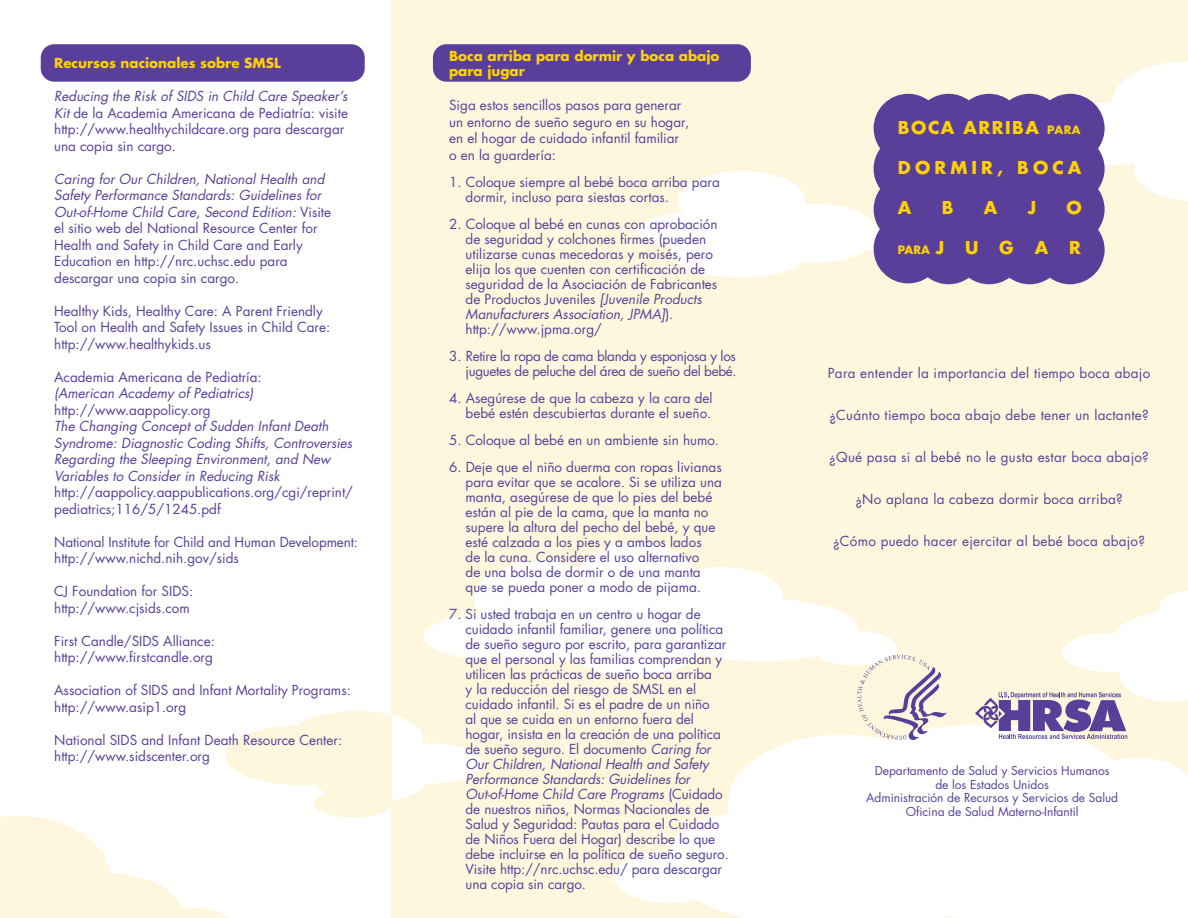
<style>
.page{position:relative;width:1188px;height:918px;background:#fff}
.page>*{position:absolute;margin:0;border:0;box-sizing:border-box;transform-origin:0 0}
.t1{font:700 17.25px "Futura";letter-spacing:.09em;color:#fed105}
.t2{font:700 17.25px "Futura";letter-spacing:.165em;color:#fed105}
.t3{font:700 17.25px "Futura";letter-spacing:.24em;color:#fed105}
.t4{font:13.5px/15px "Futura";color:#593f99}
.t5{font:italic 13.5px/16.5px "Futura";color:#593f99}
.t6{font:13.5px "Futura";letter-spacing:.02em;color:#593f99}
.t7{font:13.5px/15px "Futura";letter-spacing:-.025em;color:#593f99;text-align:right}
.t8{font:700 13.5px/15px "Futura";color:#fed105}
.t9{font:12px/13.5px "Futura";color:#593f99;text-align:center}
.s1{font-style:italic}
.s2{font-style:normal}
.s3{font-size:11.25px}
</style>
<div class="page">
<div style="left:392px;top:0;width:398px;height:918px;background:#fef7dd"></div>
<div style="left:790px;top:0;width:398px;height:918px;background:#fef7dd"></div>
<div style="left:852px;top:724px;width:269px;height:110px;background:#fff;border-radius:50%"></div>
<div style="left:728px;top:734px;width:230px;height:140px;background:#fff;border-radius:50%"></div>
<div style="left:474px;top:561px;width:134px;height:75px;background:#fff;border-radius:50%"></div>
<div style="left:555px;top:590px;width:156px;height:86px;background:#fff;border-radius:50%"></div>
<div style="left:666px;top:598px;width:192px;height:64px;background:#fff;border-radius:50%"></div>
<div style="left:1052px;top:102px;width:124px;height:63px;background:#fff;border-radius:50%"></div>
<svg style="left:1112px;top:62px;width:76px;height:139px"></svg>
<div style="left:678px;top:171px;width:128px;height:60px;background:#fff;border-radius:50%"></div>
<div style="left:758px;top:204px;width:120px;height:58px;background:#fff;border-radius:50%"></div>
<div style="left:671px;top:228px;width:138px;height:50px;background:#fff;border-radius:50%"></div>
<div style="left:636px;top:212px;width:123px;height:37px;background:#fff;border-radius:50%"></div>
<div style="left:854px;top:230px;width:48px;height:22px;background:#fff;border-radius:50%"></div>
<div style="left:812px;top:630px;width:85px;height:36px;background:#fff;border-radius:50%"></div>
<div style="left:578px;top:543px;width:117px;height:66px;background:#fff;border-radius:50%"></div>
<div style="left:659px;top:567px;width:124px;height:60px;background:#fff;border-radius:50%"></div>
<div style="left:423px;top:610px;width:195px;height:53px;background:#fff;border-radius:50%"></div>
<div style="left:614px;top:851px;width:112px;height:52px;background:#fff;border-radius:50%"></div>
<div style="left:225px;top:725px;width:152px;height:60px;background:#fef7dd;border-radius:50%"></div>
<div style="left:314px;top:789px;width:78px;height:29px;background:#fef7dd;border-radius:50%"></div>
<div style="left:290px;top:711px;width:133px;height:53px;background:#fef7dd;border-radius:50%"></div>
<div style="left:314px;top:753px;width:114px;height:49px;background:#fef7dd;border-radius:50%"></div>
<div style="left:874px;top:94px;width:231px;height:190px;background:#593f99"></div>
<div style="left:41px;top:44px;width:324px;height:38px;background:#593f99;border-radius:13px"></div>
<div style="left:433px;top:44px;width:318px;height:38px;background:#593f99;border-radius:14px"></div>
<svg style="left:0;top:816px;width:228px;height:102px"></svg>
<div style="left:676px;top:758px;width:512px;height:160px;background:#fff"></div>
<svg style="left:392px;top:715px;width:90px;height:86px"></svg>
<svg style="left:857px;top:655px;width:91px;height:85px"></svg>
<svg style="left:975px;top:591px;width:213px;height:148px"></svg>
<p class="t8" style="left:54px;top:55px;width:228px">Recursos nacionales sobre SMSL</p>
<p class="t4" style="left:54px;top:88px;width:295px;line-height:16.5px"><span class="s1">Reducing the Risk of SIDS in Child Care Speaker’s Kit</span> de la Academia Americana de Pediatría: visite http://www.healthychildcare.org para descargar una copia sin cargo.</p>
<p class="t4" style="left:54px;top:170px;width:278px;line-height:16.5px"><span class="s1">Caring for Our Children, National Health and Safety Performance Standards: Guidelines for Out-of-Home Child Care, Second Edition:</span> Visite el sitio web del National Resource Center for Health and Safety in Child Care and Early Education en http://nrc.uchsc.edu para descargar una copia sin cargo.</p>
<p class="t4" style="left:54px;top:302px;width:278px;line-height:16.5px">Healthy Kids, Healthy Care: A Parent Friendly<br>Tool on Health and Safety Issues in Child Care: http://www.healthykids.us</p>
<p class="t5" style="left:54px;top:368px;width:300px"><span class="s2">Academia Americana de Pediatría:<br></span>(American Academy of Pediatrics) <span class="s2">http://www.aappolicy.org<br></span>The Changing Concept of Sudden Infant Death Syndrome: Diagnostic Coding Shifts, Controversies Regarding the Sleeping Environment, and New Variables to Consider in Reducing Risk <span class="s2">http://aappolicy.aappublications.org/cgi/reprint/ pediatrics;116/5/1245.pdf</span></p>
<p class="t4" style="left:54px;top:533px;width:305px;line-height:16.5px">National Institute for Child and Human Development: http://www.nichd.nih.gov/sids</p>
<p class="t4" style="left:54px;top:583px;width:140px;line-height:16.5px">CJ Foundation for SIDS: http://www.cjsids.com</p>
<p class="t4" style="left:54px;top:632px;width:162px;line-height:16.5px">First Candle/SIDS Alliance: http://www.firstcandle.org</p>
<p class="t4" style="left:54px;top:682px;width:298px;line-height:16.5px">Association of SIDS and Infant Mortality Programs: http://www.asip1.org</p>
<p class="t4" style="left:54px;top:731px;width:289px;line-height:16.5px">National SIDS and Infant Death Resource Center: http://www.sidscenter.org</p>
<p class="t8" style="left:449px;top:48px;width:272px">Boca arriba para dormir y boca abajo para jugar</p>
<p class="t4" style="left:449px;top:97px;width:242px;line-height:16.5px">Siga estos sencillos pasos para generar un entorno de sueño seguro en su hogar, en el hogar de cuidado infantil familiar o en la guardería:</p>
<p class="t4" style="left:466px;top:174px;width:256px;text-indent:-16px">1. Coloque siempre al bebé boca arriba para dormir, incluso para siestas cortas.</p>
<p class="t4" style="left:466px;top:216px;width:254px;text-indent:-16px">2. Coloque al bebé en cunas con aprobación de seguridad y colchones firmes (pueden utilizarse cunas mecedoras y moisés, pero elija los que cuenten con certificación de seguridad de la Asociación de Fabricantes de Productos Juveniles <span class="s1">[Juvenile Products Manufacturers Association, JPMA]</span>). http://www.jpma.org/</p>
<p class="t7" style="left:449px;top:348px;width:289px">3. Retire la ropa de cama blanda y esponjosa y los juguetes de peluche del área de sueño del bebé.</p>
<p class="t4" style="left:449px;top:390px;width:265px;text-align:right">4. Asegúrese de que la cabeza y la cara del bebé estén descubiertas durante el sueño.</p>
<p class="t4" style="left:449px;top:432px;width:272px">5. Coloque al bebé en un ambiente sin humo.</p>
<p class="t4" style="left:466px;top:459px;width:258px;text-indent:-16px">6. Deje que el niño duerma con ropas livianas para evitar que se acalore. Si se utiliza una manta, asegúrese de que lo pies del bebé están al pie de la cama, que la manta no supere la altura del pecho del bebé, y que esté calzada a los pies y a ambos lados<br>de la cuna. Considere el uso alternativo<br>de una bolsa de dormir o de una manta que se pueda poner a modo de pijama.</p>
<p class="t4" style="left:466px;top:606px;width:265px;text-indent:-16px">7. Si usted trabaja en un centro u hogar de cuidado infantil familiar, genere una política de sueño seguro por escrito, para garantizar que el personal y las familias comprendan y utilicen las prácticas de sueño boca arriba<br>y la reducción del riesgo de SMSL en el cuidado infantil. Si es el padre de un niño<br>al que se cuida en un entorno fuera del hogar, insista en la creación de una política de sueño seguro. El documento <span class="s1">Caring for Our Children, National Health and Safety Performance Standards: Guidelines for Out-of-Home Child Care Programs</span> (Cuidado de nuestros niños, Normas Nacionales de Salud y Seguridad: Pautas para el Cuidado de Niños Fuera del Hogar) describe lo que debe incluirse en la política de sueño seguro.<br>Visite http://nrc.uchsc.edu/ para descargar una copia sin cargo.</p>
<p class="t1" style="left:898px;top:116px;width:184px">BOCA ARRIBA <span class="s3">PARA</span></p>
<p class="t3" style="left:898px;top:156px;width:185px">DORMIR, BOCA</p>
<p class="t2" style="left:898px;top:196px;width:15px">A</p>
<p class="t2" style="left:942px;top:196px;width:13px">B</p>
<p class="t2" style="left:984px;top:196px;width:15px">A</p>
<p class="t2" style="left:1028px;top:196px;width:10px">J</p>
<p class="t2" style="left:1066px;top:196px;width:17px">O</p>
<p class="t2" style="left:898px;top:236px;width:184px"><span class="s3">PARA</span>J U G A R</p>
<p class="t6" style="left:828px;top:364px;width:324px">Para entender la importancia del tiempo boca abajo</p>
<p class="t6" style="left:829px;top:406px;width:321px">¿Cuánto tiempo boca abajo debe tener un lactante?</p>
<p class="t6" style="left:829px;top:448px;width:321px">¿Qué pasa si al bebé no le gusta estar boca abajo?</p>
<p class="t6" style="left:855px;top:490px;width:269px">¿No aplana la cabeza dormir boca arriba?</p>
<p class="t6" style="left:833px;top:532px;width:313px">¿Cómo puedo hacer ejercitar al bebé boca abajo?</p>
<p class="t9" style="left:866px;top:764px;width:253px">Departamento de Salud y Servicios Humanos<br>de los Estados Unidos<br>Administración de Recursos y Servicios de Salud Oficina de Salud Materno-Infantil</p>
</div>
